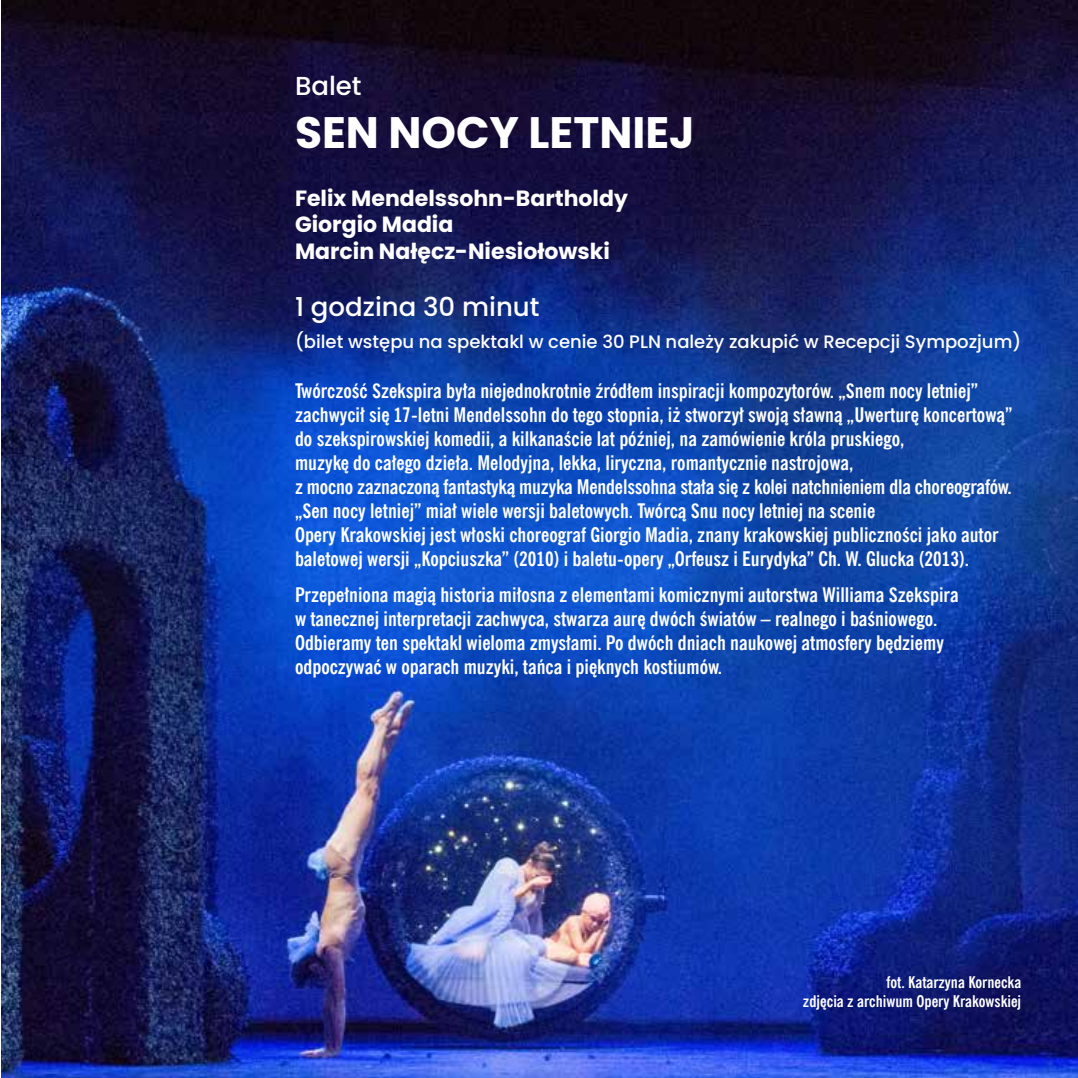
<style>
.page{position:relative;width:1078px;height:1078px;background:#fff}
.page>*{position:absolute;margin:0;border:0;box-sizing:border-box;transform-origin:0 0}
.t1{font:700 44px "Poppins";color:#fff}
.t2{font:500 26px "Poppins";color:#fff}
.t3{font:700 22px/26.4px "Poppins";color:#fff}
.t4{font:700 20px/24px "News Goth Cn EU";color:#fff}
.t5{font:500 18px "Poppins";color:#fff}
.t6{font:700 16px/19.2px "News Goth Cn EU";color:#fff;text-align:right}
</style>
<div class="page">
<img style="left:2px;top:0;width:1075px;height:1077px">
<h2 class="t2" style="left:295px;top:71px;width:68px">Balet</h2>
<h1 class="t1" style="left:295px;top:107px;width:401px">SEN NOCY LETNIEJ</h1>
<p class="t3" style="left:295px;top:185px;width:334px">Felix Mendelssohn-Bartholdy<br>Giorgio Madia<br>Marcin Nałęcz-Niesiołowski</p>
<h2 class="t2" style="left:295px;top:292px;width:246px">1 godzina 30 minut</h2>
<p class="t5" style="left:295px;top:331px;width:727px">(bilet wstępu na spektakl w cenie 30 PLN należy zakupić w Recepcji Sympozjum)</p>
<p class="t4" style="left:295px;top:379px;width:718px">Twórczość Szekspira była niejednokrotnie źródłem inspiracji kompozytorów. „Snem nocy letniej” zachwycił się 17-letni Mendelssohn do tego stopnia, iż stworzył swoją sławną „Uwerturę koncertową” do szekspirowskiej komedii, a kilkanaście lat później, na zamówienie króla pruskiego,<br>muzykę do całego dzieła. Melodyjna, lekka, liryczna, romantycznie nastrojowa,<br>z mocno zaznaczoną fantastyką muzyka Mendelssohna stała się z kolei natchnieniem dla choreografów. „Sen nocy letniej” miał wiele wersji baletowych. Twórcą Snu nocy letniej na scenie<br>Opery Krakowskiej jest włoski choreograf Giorgio Madia, znany krakowskiej publiczności jako autor baletowej wersji „Kopciuszka” (2010) i baletu-opery „Orfeusz i Eurydyka” Ch. W. Glucka (2013).</p>
<p class="t4" style="left:295px;top:582px;width:665px">Przepełniona magią historia miłosna z elementami komicznymi autorstwa Williama Szekspira w tanecznej interpretacji zachwyca, stwarza aurę dwóch światów – realnego i baśniowego.<br>Odbieramy ten spektakl wieloma zmysłami. Po dwóch dniach naukowej atmosfery będziemy odpoczywać w oparach muzyki, tańca i pięknych kostiumów.</p>
<p class="t6" style="left:802px;top:972px;width:220px">fot. Katarzyna Kornecka<br>zdjęcia z archiwum Opery Krakowskiej</p>
</div>
